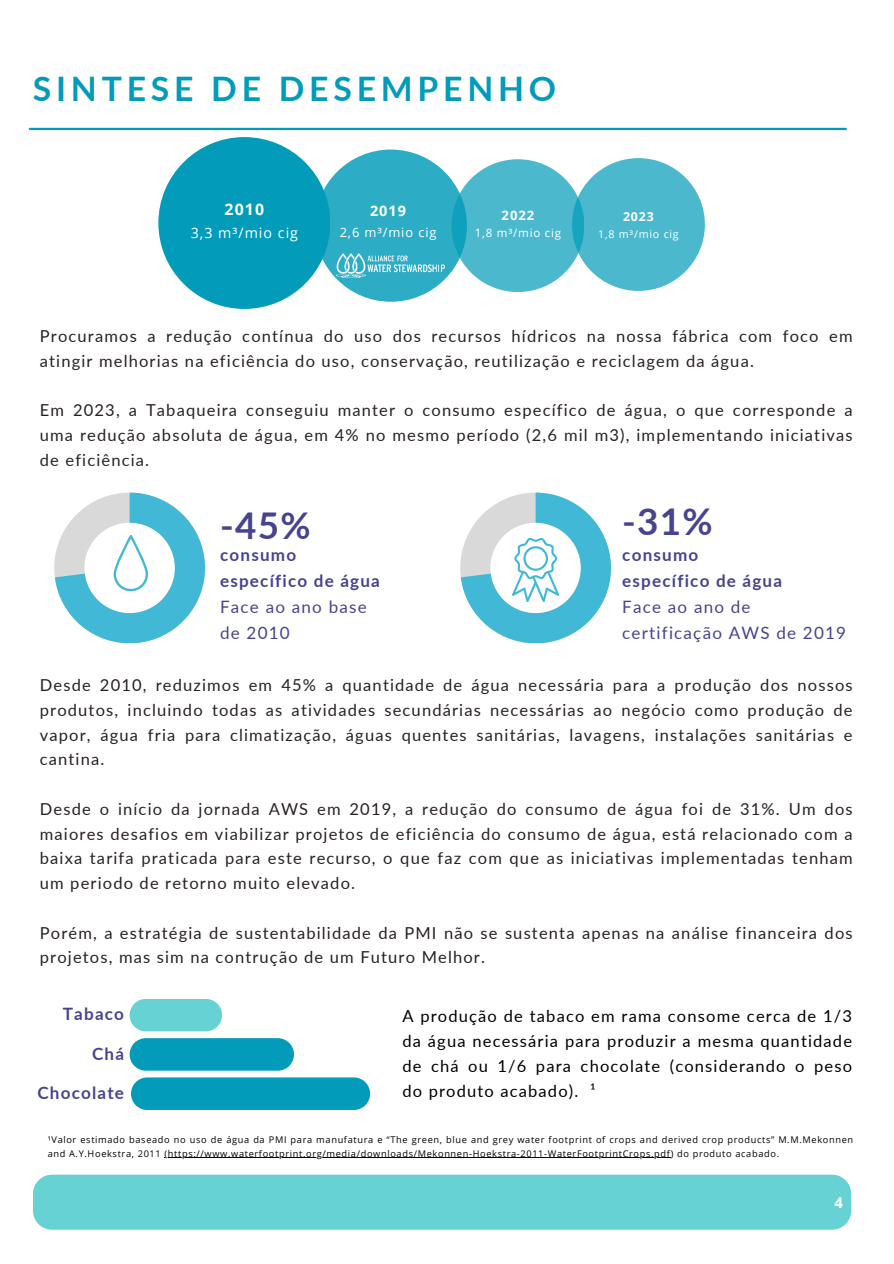
<style>
.page{position:relative;width:894px;height:1264px;background:#fff}
.page>*{position:absolute;margin:0;border:0;box-sizing:border-box;transform-origin:0 0}
.t1{font:700 36.9px "Lato";color:#48438e}
.t2{font:700 33.75px "Lato";letter-spacing:.14em;color:#029cba}
.t3{font:700 17.1px/25.8px "Lato";letter-spacing:.07em;color:#48438e}
.t4{font:17.1px/25.8px "Lato";letter-spacing:.07em;color:#48438e}
.t5{font:16.5px/24.8px "Lato";letter-spacing:.07em;color:#282121;text-align:justify}
.t6{font:16.5px/24.8px "Lato";letter-spacing:.07em;color:#000;text-align:justify}
.t7{font:700 15.9px "Open Sans";color:#fff}
.t8{font:700 15px "Open Sans";color:#fff}
.t9{font:700 14.4px "Open Sans";color:#fff}
.t10{font:14.25px "Open Sans";letter-spacing:.07em;color:#fff}
.t11{font:700 13.05px "Open Sans";color:#fff}
.t12{font:12.9px "Open Sans";letter-spacing:.07em;color:#fff}
.t13{font:700 12.45px "Open Sans";color:#fff}
.t14{font:11.55px "Open Sans";letter-spacing:.07em;color:#fff}
.t15{font:10.65px "Open Sans";letter-spacing:.07em;color:#fff}
.t16{font:9.3px/13.8px "Open Sans";letter-spacing:.07em;color:#000}
</style>
<div class="page">
<hr style="left:30px;top:128px;width:815px;height:2px;background:#029cba">
<div style="left:158px;top:137px;width:172px;height:172px;background:#029cba;border-radius:50%"></div>
<svg style="left:314px;top:149px;width:153px;height:153px;background:#2cacc5"></svg>
<div style="left:572px;top:158px;width:132px;height:133px;background:#4bb8ce;border-radius:50%"></div>
<svg style="left:451px;top:159px;width:133px;height:133px;background:#47b6cc"></svg>
<div style="left:33px;top:1174px;width:818px;height:55px;background:#67d2d3"></div>
<div style="left:131px;top:1077px;width:239px;height:32px;background:#029cba"></div>
<svg style="left:130px;top:1038px;width:164px;height:32px;background:#0ca0bc"></svg>
<svg style="left:130px;top:999px;width:92px;height:32px;background:#71d5d5"></svg>
<img style="left:330px;top:247px;width:121px;height:35px">
<svg style="left:54px;top:492px;width:151px;height:151px"></svg>
<svg style="left:460px;top:492px;width:150px;height:151px"></svg>
<hr style="left:168px;top:1157px;width:502px;height:1px;background:#000">
<h2 class="t2" style="left:33px;top:68px;width:524px">SINTESE DE DESEMPENHO</h2>
<p class="t7" style="left:224px;top:198px;width:41px">2010</p>
<p class="t10" style="left:191px;top:223px;width:109px">3,3 m³/mio cig</p>
<p class="t9" style="left:370px;top:200px;width:38px">2019</p>
<p class="t12" style="left:339px;top:223px;width:98px">2,6 m³/mio cig</p>
<p class="t11" style="left:501px;top:206px;width:34px">2022</p>
<p class="t14" style="left:474px;top:224px;width:88px">1,8 m³/mio cig</p>
<p class="t13" style="left:622px;top:208px;width:32px">2023</p>
<p class="t15" style="left:598px;top:227px;width:82px">1,8 m³/mio cig</p>
<p class="t5" style="left:40px;top:323px;width:814px">Procuramos a redução contínua do uso dos recursos hídricos na nossa fábrica com foco em atingir melhorias na eficiência do uso, conservação, reutilização e reciclagem da água.</p>
<p class="t5" style="left:40px;top:397px;width:814px">Em 2023, a Tabaqueira conseguiu manter o consumo específico de água, o que corresponde a uma redução absoluta de água, em 4% no mesmo período (2,6 mil m3), implementando iniciativas de eficiência.</p>
<h1 class="t1" style="left:220px;top:502px;width:92px">-45%</h1>
<p class="t3" style="left:220px;top:541px;width:161px">consumo específico de água</p>
<p class="t4" style="left:220px;top:593px;width:148px">Face ao ano base de 2010</p>
<h1 class="t1" style="left:622px;top:498px;width:92px">-31%</h1>
<p class="t3" style="left:622px;top:541px;width:161px">consumo específico de água</p>
<p class="t4" style="left:622px;top:593px;width:225px">Face ao ano de certificação AWS de 2019</p>
<p class="t5" style="left:40px;top:672px;width:814px">Desde 2010, reduzimos em 45% a quantidade de água necessária para a produção dos nossos produtos, incluindo todas as atividades secundárias necessárias ao negócio como produção de vapor, água fria para climatização, águas quentes sanitárias, lavagens, instalações sanitárias e cantina.</p>
<p class="t5" style="left:40px;top:796px;width:814px">Desde o início da jornada AWS em 2019, a redução do consumo de água foi de 31%. Um dos maiores desafios em viabilizar projetos de eficiência do consumo de água, está relacionado com a baixa tarifa praticada para este recurso, o que faz com que as iniciativas implementadas tenham um periodo de retorno muito elevado.</p>
<p class="t5" style="left:40px;top:919px;width:814px">Porém, a estratégia de sustentabilidade da PMI não se sustenta apenas na análise financeira dos projetos, mas sim na contrução de um Futuro Melhor.</p>
<p class="t3" style="left:63px;top:1000px;width:63px">Tabaco</p>
<p class="t3" style="left:92px;top:1040px;width:33px">Chá</p>
<p class="t3" style="left:37px;top:1079px;width:88px">Chocolate</p>
<p class="t6" style="left:402px;top:1003px;width:451px">A produção de tabaco em rama consome cerca de 1/3 da água necessária para produzir a mesma quantidade de chá ou 1/6 para chocolate (considerando o peso do produto acabado). ¹</p>
<p class="t16" style="left:48px;top:1132px;width:806px">¹Valor estimado baseado no uso de água da PMI para manufatura e “The green, blue and grey water footprint of crops and derived crop products” M.M.Mekonnen and A.Y.Hoekstra, 2011 (https://www.waterfootprint.org/media/downloads/Mekonnen-Hoekstra-2011-WaterFootprintCrops.pdf) do produto acabado.</p>
<p class="t8" style="left:834px;top:1191px;width:10px">4</p>
</div>
